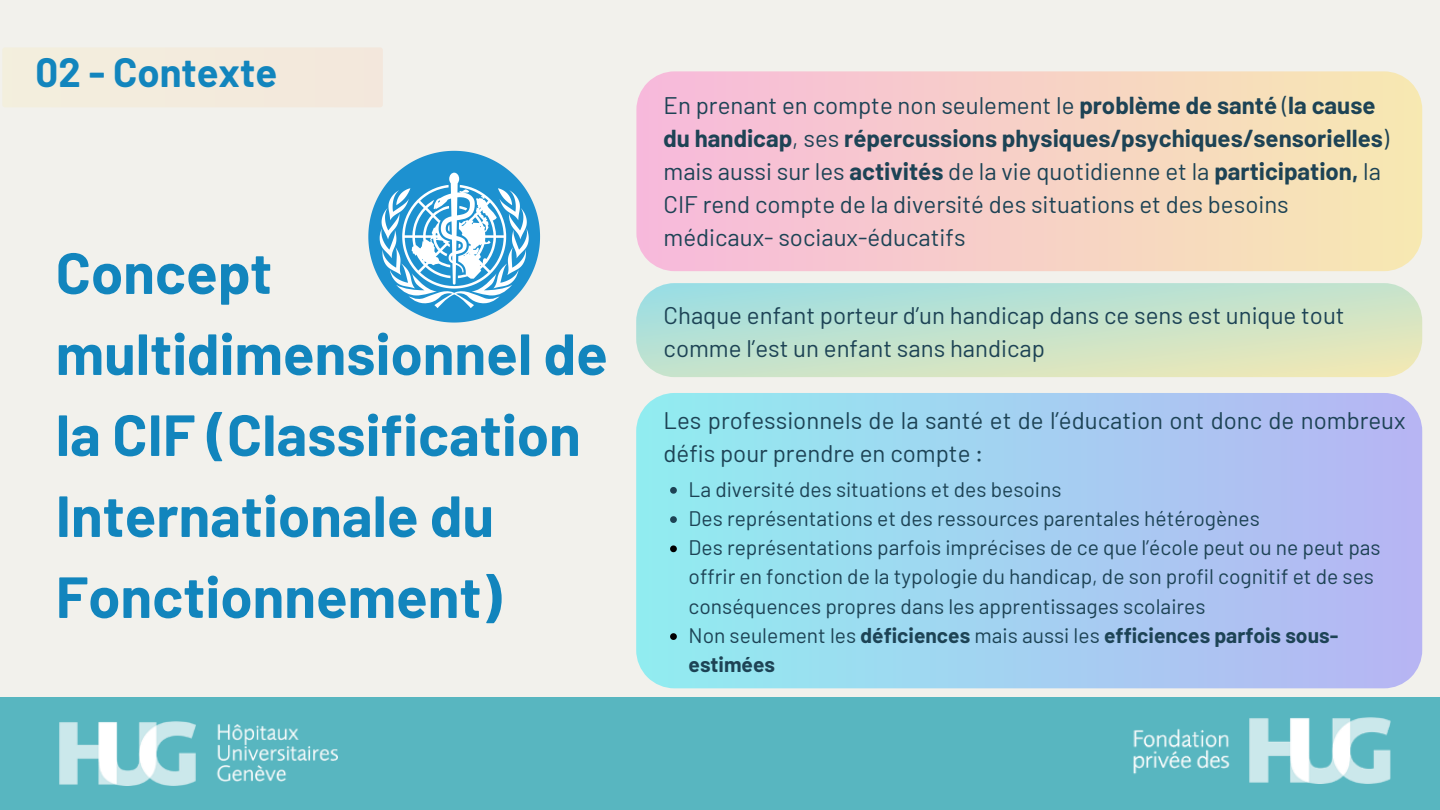
<style>
.page{position:relative;width:1440px;height:810px;background:#f2f1ec}
.page>*{position:absolute;margin:0;border:0;box-sizing:border-box;transform-origin:0 0}
.t1{font:700 57.9px/81px "Barlow";color:#1285bd}
.t2{font:700 40px "Barlow";color:#1285bd}
.t3{font:24px/33px "Barlow";color:#1d4355}
.t4{font:21px/29.2px "Barlow";color:#1d4355}
.t5{font:700 21px/29.2px "Barlow";color:#1d4355}
.s1{font-weight:700}
.s2{font-weight:400}
</style>
<div class="page">
<div style="left:0;top:697px;width:1440px;height:113px;background:#58b6c0"></div>
<img style="left:1132px;top:717px;width:259px;height:66px">
<img style="left:58px;top:722px;width:279px;height:64px">
<div style="left:2px;top:47px;width:381px;height:60px;background:#f3ebdd;border-radius:3px"></div>
<svg style="left:636px;top:71px;width:786px;height:200px;background:#f6d1c6"></svg>
<svg style="left:636px;top:283px;width:786px;height:94px;background:#c6e3cc"></svg>
<svg style="left:636px;top:393px;width:786px;height:295px;background:#a4d0f1"></svg>
<svg style="left:368px;top:151px;width:172px;height:172px"></svg>
<svg style="left:670px;top:487px;width:7px;height:7px"></svg>
<svg style="left:670px;top:516px;width:7px;height:7px"></svg>
<svg style="left:670px;top:545px;width:7px;height:7px"></svg>
<svg style="left:670px;top:633px;width:7px;height:7px"></svg>
<p class="t2" style="left:36px;top:47px;width:243px">02 - Contexte</p>
<p class="t1" style="left:56px;top:230px;width:554px">Concept multidimensionnel de la CIF (Classification<br>Internationale du<br>Fonctionnement)</p>
<p class="t3" style="left:664px;top:88px;width:727px">En prenant en compte non seulement le <span class="s1">problème de santé</span> (<span class="s1">la cause du handicap</span>, ses <span class="s1">répercussions physiques/psychiques/sensorielles</span>) mais aussi sur les <span class="s1">activités</span> de la vie quotidienne et la <span class="s1">participation,</span> la CIF rend compte de la diversité des situations et des besoins médicaux- sociaux-éducatifs</p>
<p class="t3" style="left:664px;top:298px;width:683px">Chaque enfant porteur d’un handicap dans ce sens est unique tout comme l’est un enfant sans handicap</p>
<p class="t3" style="left:664px;top:403px;width:744px">Les professionnels de la santé et de l’éducation ont donc de nombreux défis pour prendre en compte :</p>
<p class="t4" style="left:689px;top:474px;width:375px">La diversité des situations et des besoins</p>
<p class="t4" style="left:689px;top:503px;width:573px">Des représentations et des ressources parentales hétérogènes</p>
<p class="t4" style="left:689px;top:532px;width:694px">Des représentations parfois imprécises de ce que l’école peut ou ne peut pas offrir en fonction de la typologie du handicap, de son profil cognitif et de ses conséquences propres dans les apprentissages scolaires</p>
<p class="t5" style="left:689px;top:620px;width:651px"><span class="s2">Non seulement les</span> déficiences <span class="s2">mais aussi les</span> efficiences parfois sous&shy;estimées</p>
</div>
